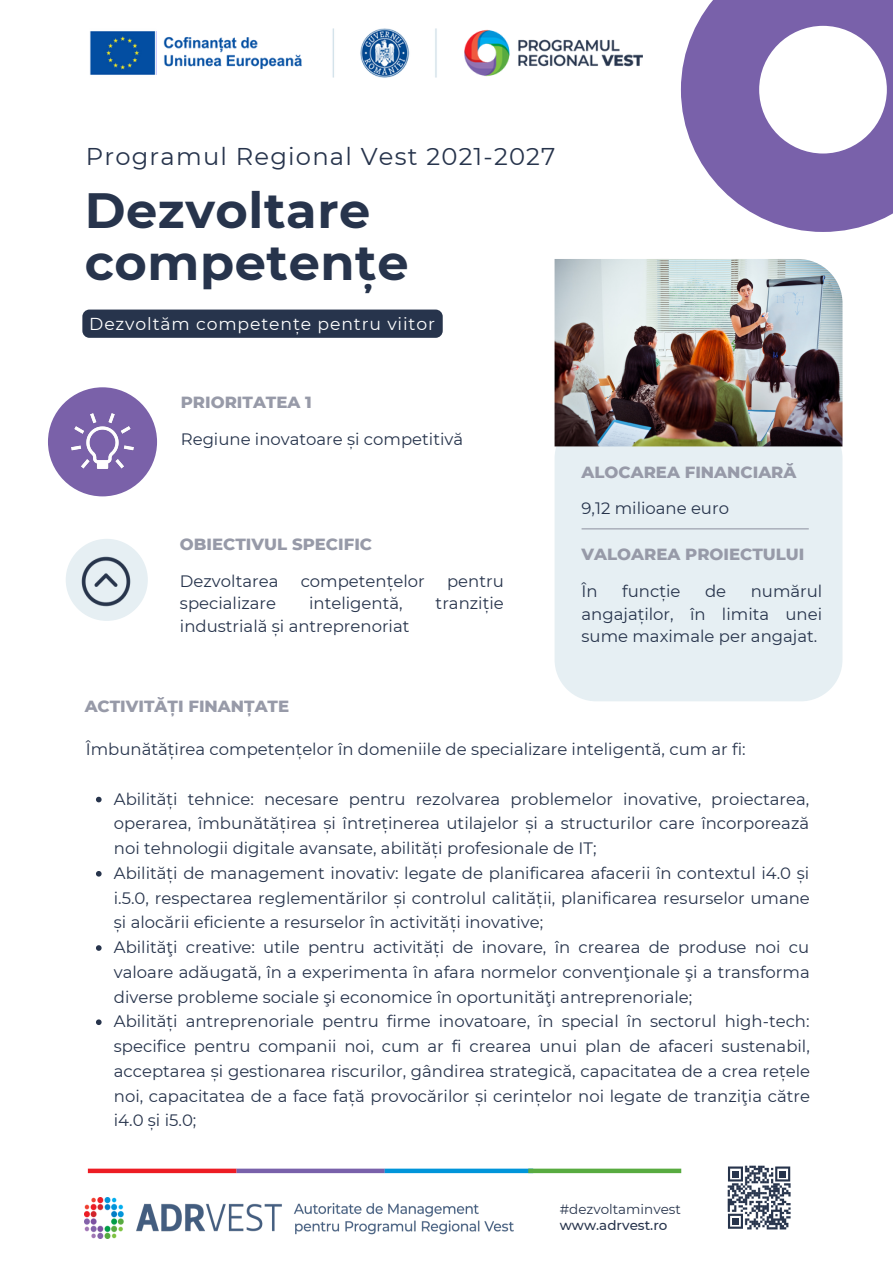
<style>
.page{position:relative;width:893px;height:1264px;background:#fff}
.page>*{position:absolute;margin:0;border:0;box-sizing:border-box;transform-origin:0 0}
.t1{font:700 49.5px/51.8px "Montserrat";letter-spacing:.01em;color:#27344c}
.t2{font:24.15px "Montserrat";letter-spacing:.05em;color:#27344c}
.t3{font:17.25px "Montserrat";letter-spacing:.05em;color:#fff}
.t4{font:16.5px/24.8px "Montserrat";color:#27344c;text-align:justify}
.t5{font:800 16.5px "Montserrat";color:#979aa8}
.t6{font:13.5px "Montserrat";color:#27344c}
.t7{font:500 13.5px "Montserrat";color:#27344c}
</style>
<div class="page">
<img style="left:90px;top:28px;width:552px;height:50px">
<img style="left:85px;top:1197px;width:428px;height:40px">
<svg style="left:727px;top:1165px;width:64px;height:65px"></svg>
<svg style="left:728px;top:1166px;width:15px;height:15px"></svg>
<div style="left:732px;top:1170px;width:6px;height:7px;background:#27344c"></div>
<svg style="left:775px;top:1166px;width:15px;height:15px"></svg>
<div style="left:779px;top:1170px;width:6px;height:7px;background:#27344c"></div>
<svg style="left:728px;top:1213px;width:15px;height:15px"></svg>
<div style="left:732px;top:1217px;width:6px;height:7px;background:#27344c"></div>
<svg style="left:681px;top:0;width:211px;height:232px;fill:#7961aa"></svg>
<div style="left:236px;top:1168px;width:149px;height:5px;background:#7961aa"></div>
<div style="left:88px;top:1168px;width:148px;height:5px;background:#ed1c24"></div>
<div style="left:384px;top:1168px;width:149px;height:5px;background:#0095da"></div>
<div style="left:528px;top:1168px;width:153px;height:5px;background:#58ab40"></div>
<div style="left:82px;top:309px;width:360px;height:29px;background:#27344c;border-radius:7px"></div>
<div style="left:554px;top:446px;width:288px;height:255px;background:#e6eff3"></div>
<hr style="left:581px;top:528px;width:227px;height:1px;background:#979aa8">
<img style="left:554px;top:259px;width:288px;height:187px">
<div style="left:66px;top:539px;width:82px;height:82px;background:#e6eff3;border-radius:50%"></div>
<img style="left:77px;top:556px;width:54px;height:54px">
<svg style="left:96px;top:796px;width:6px;height:6px"></svg>
<svg style="left:96px;top:871px;width:6px;height:5px"></svg>
<svg style="left:96px;top:945px;width:6px;height:5px"></svg>
<svg style="left:96px;top:1019px;width:6px;height:6px"></svg>
<div style="left:48px;top:387px;width:109px;height:109px;background:#7a61a9;border-radius:50%"></div>
<img style="left:71px;top:413px;width:62px;height:56px">
<h2 class="t2" style="left:86px;top:141px;width:471px">Programul Regional Vest 2021-2027</h2>
<h1 class="t1" style="left:85px;top:185px;width:325px">Dezvoltare competențe</h1>
<p class="t3" style="left:89px;top:313px;width:347px">Dezvoltăm competențe pentru viitor</p>
<p class="t5" style="left:181px;top:392px;width:133px">PRIORITATEA 1</p>
<p class="t4" style="left:181px;top:427px;width:284px">Regiune inovatoare și competitivă</p>
<p class="t5" style="left:180px;top:534px;width:194px">OBIECTIVUL SPECIFIC</p>
<p class="t4" style="left:180px;top:568px;width:100px">Dezvoltarea</p>
<p class="t4" style="left:301px;top:568px;width:126px">competențelor</p>
<p class="t4" style="left:447px;top:568px;width:58px">pentru</p>
<p class="t4" style="left:180px;top:591px;width:98px">specializare</p>
<p class="t4" style="left:309px;top:591px;width:95px">inteligentă,</p>
<p class="t4" style="left:435px;top:591px;width:70px">tranziție</p>
<p class="t4" style="left:180px;top:613px;width:231px">industrială și antreprenoriat</p>
<p class="t5" style="left:85px;top:696px;width:206px">ACTIVITĂȚI FINANȚATE</p>
<p class="t5" style="left:581px;top:462px;width:216px">ALOCAREA FINANCIARĂ</p>
<p class="t4" style="left:581px;top:496px;width:149px">9,12 milioane euro</p>
<p class="t5" style="left:581px;top:544px;width:224px">VALOAREA PROIECTULUI</p>
<p class="t4" style="left:581px;top:579px;width:18px">În</p>
<p class="t4" style="left:622px;top:579px;width:60px">funcție</p>
<p class="t4" style="left:705px;top:579px;width:23px">de</p>
<p class="t4" style="left:581px;top:580px;width:242px;line-height:22.5px;text-indent:169px">numărul angajaților, în limita unei sume maximale per angajat.</p>
<p class="t4" style="left:86px;top:736px;width:661px">Îmbunătățirea competențelor în domeniile de specializare inteligentă, cum ar fi:</p>
<p class="t4" style="left:114px;top:786px;width:697px;text-align:left">Abilități tehnice: necesare pentru rezolvarea problemelor inovative, proiectarea, operarea, îmbunătățirea și întreținerea utilajelor și a structurilor care încorporează noi tehnologii digitale avansate, abilități profesionale de IT;<br>Abilități de management inovativ: legate de planificarea afacerii în contextul i4.0 și i.5.0, respectarea reglementărilor și controlul calității, planificarea resurselor umane și alocării eficiente a resurselor în activități inovative;<br>Abilităţi creative: utile pentru activități de inovare, în crearea de produse noi cu valoare adăugată, în a experimenta în afara normelor convenţionale şi a transforma diverse probleme sociale şi economice în oportunităţi antreprenoriale;<br>Abilități antreprenoriale pentru firme inovatoare, în special în sectorul high-tech: specifice pentru companii noi, cum ar fi crearea unui plan de afaceri sustenabil, acceptarea și gestionarea riscurilor, gândirea strategică, capacitatea de a crea rețele noi, capacitatea de a face față provocărilor și cerințelor noi legate de tranziţia către i4.0 și i5.0;</p>
<p class="t6" style="left:559px;top:1201px;width:123px">#dezvoltaminvest</p>
<p class="t7" style="left:559px;top:1216px;width:109px">www.adrvest.ro</p>
</div>
